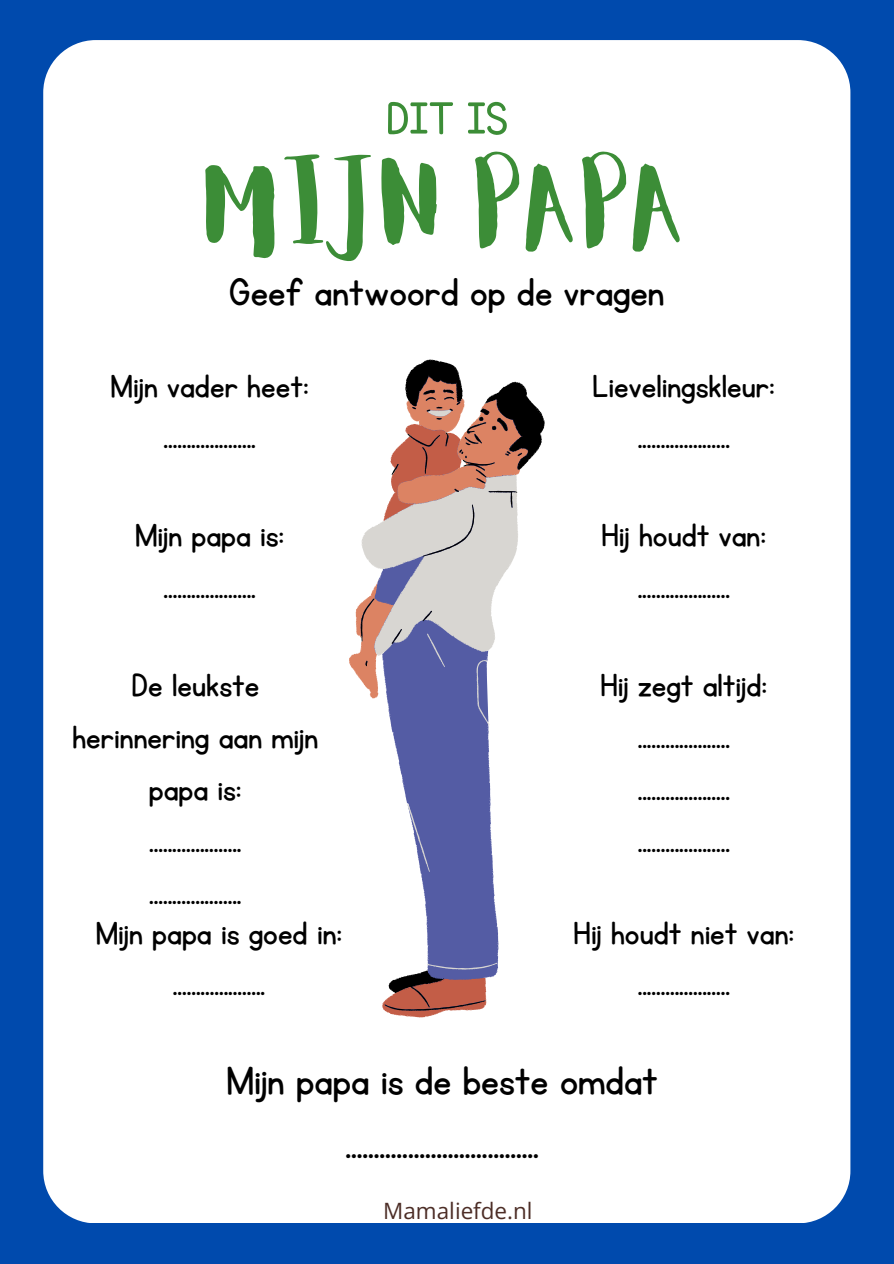
<style>
.page{position:relative;width:894px;height:1264px;background:#fff}
.page>*{position:absolute;margin:0;border:0;box-sizing:border-box;transform-origin:0 0}
.t1{font:97.5px "Aloja Extended";color:#3c8d37}
.t2{font:52.5px "KG Primary Penmanship";color:#3c8d37}
.t3{font:46.2px/63.8px "KG Primary Penmanship";color:#000;text-align:center}
.t4{font:45px "KG Primary Penmanship";color:#000}
.t5{font:37.5px/51.8px "KG Primary Penmanship";color:#000;text-align:center}
.t6{font:22.5px "Open Sans";color:#4c2d26}
</style>
<div class="page">
<div style="left:0;top:0;width:893px;height:1263px;background:#004aad"></div>
<div style="left:43px;top:40px;width:807px;height:1181px;background:#fff;border-radius:52px"></div>
<svg style="left:349px;top:604px;width:11px;height:75px"></svg>
<svg style="left:360px;top:359px;width:184px;height:651px"></svg>
<h1 class="t2" style="left:385px;top:93px;width:124px">DIT IS</h1>
<h2 class="t1" style="left:205px;top:161px;width:485px">MIJN PAPA</h2>
<h3 class="t4" style="left:228px;top:270px;width:437px">Geef antwoord op de vragen</h3>
<h4 class="t5" style="left:111px;top:361px;width:200px">Mijn vader heet: ....................</h4>
<h4 class="t5" style="left:592px;top:361px;width:184px">Lievelingskleur: ....................</h4>
<h4 class="t5" style="left:135px;top:511px;width:151px">Mijn papa is: ....................</h4>
<h4 class="t5" style="left:601px;top:511px;width:166px">Hij houdt van: ....................</h4>
<p class="t5" style="left:72px;top:661px;width:247px">De leukste herinnering aan mijn papa is:<br>....................<br>....................</p>
<h4 class="t5" style="left:600px;top:661px;width:168px">Hij zegt altijd: .................... .................... ....................</h4>
<h4 class="t5" style="left:96px;top:908px;width:248px">Mijn papa is goed in: ....................</h4>
<h4 class="t5" style="left:573px;top:908px;width:222px">Hij houdt niet van: ....................</h4>
<h4 class="t3" style="left:226px;top:1050px;width:433px">Mijn papa is de beste omdat ..................................</h4>
<h3 class="t6" style="left:383px;top:1194px;width:151px">Mamaliefde.nl</h3>
</div>
